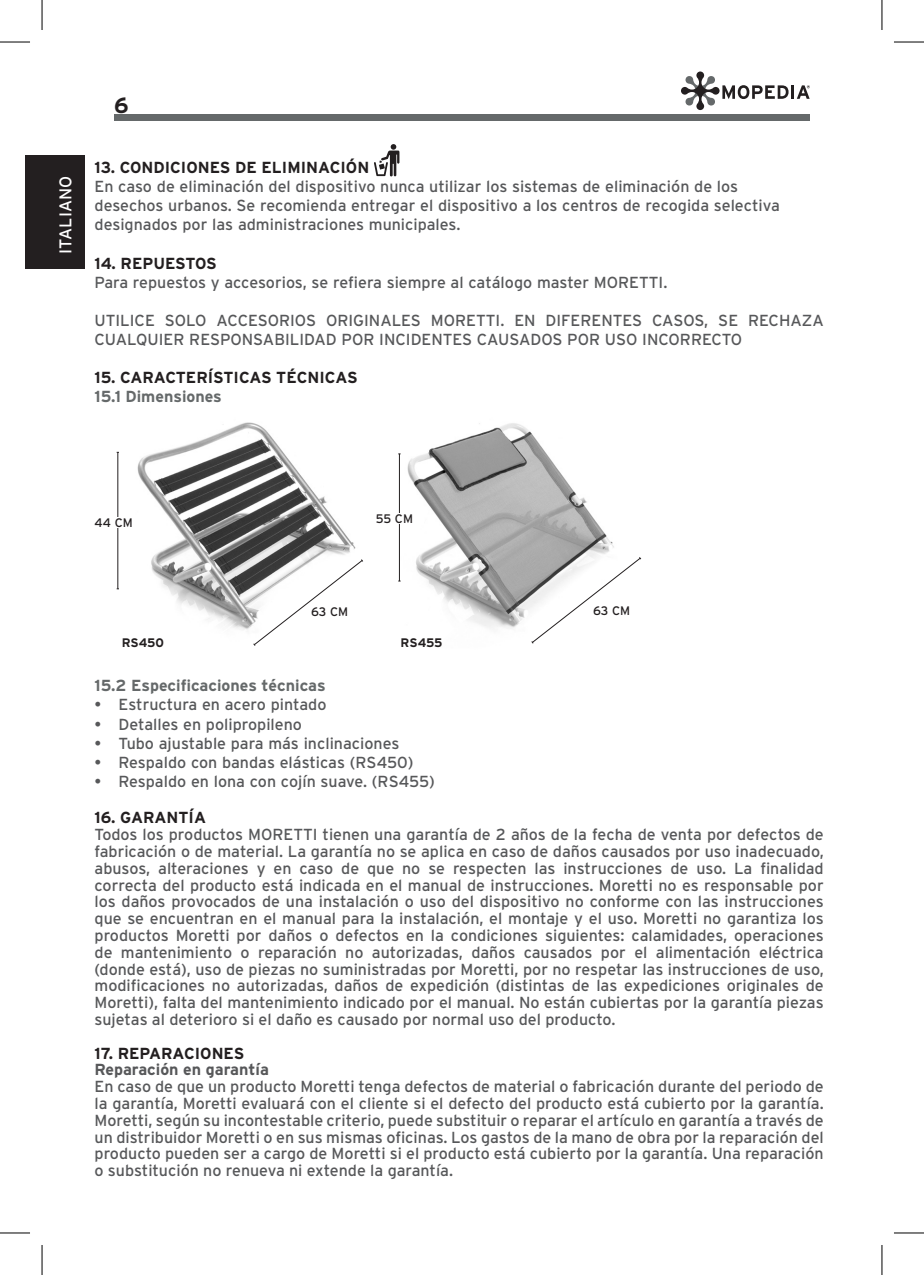
<style>
.page{position:relative;width:924px;height:1275px;background:#fff}
.page>*{position:absolute;margin:0;border:0;box-sizing:border-box;transform-origin:0 0}
.t1{font:700 22px "Interstate";color:#231f20}
.t2{font:17px "Interstate";letter-spacing:.005em;color:#fff}
.t3{font:16px/16.8px "Interstate";color:#57585a}
.t4{font:700 16px "Interstate";color:#231f20}
.t5{font:700 16px "Interstate";color:#65696a}
.t6{font:700 16px "Interstate";color:#57585a}
.t7{font:12.4px "Interstate";color:#231f20}
.t8{font:700 12.4px "Interstate";color:#231f20}
</style>
<div class="page">
<div style="left:114px;top:114px;width:695px;height:7px;background:#65696a"></div>
<svg style="left:681px;top:71px;width:128px;height:39px"></svg>
<div style="left:25px;top:155px;width:60px;height:114px;background:#231f20"></div>
<svg style="left:374px;top:144px;width:25px;height:33px"></svg>
<img style="left:398px;top:423px;width:216px;height:206px">
<img style="left:137px;top:422px;width:219px;height:208px">
<hr style="left:117px;top:452px;width:1px;height:137px;background:#231f20">
<hr style="left:399px;top:454px;width:1px;height:127px;background:#231f20">
<svg style="left:253px;top:559px;width:110px;height:87px"></svg>
<svg style="left:530px;top:556px;width:111px;height:88px"></svg>
<div style="left:94px;top:517px;width:49px;height:11px;background:#fff"></div>
<div style="left:375px;top:513px;width:49px;height:10px;background:#fff"></div>
<hr style="left:0;top:42px;width:30px;height:1px;background:#000">
<hr style="left:893px;top:42px;width:30px;height:1px;background:#000">
<hr style="left:0;top:1232px;width:30px;height:1px;background:#000">
<hr style="left:893px;top:1232px;width:30px;height:1px;background:#000">
<hr style="left:42px;top:0;width:1px;height:30px;background:#000">
<hr style="left:42px;top:1245px;width:1px;height:30px;background:#000">
<hr style="left:881px;top:0;width:1px;height:30px;background:#000">
<hr style="left:881px;top:1245px;width:1px;height:30px;background:#000">
<p class="t2" style="left:56px;top:254px;width:79px;rotate:-90deg">ITALIANO</p>
<h1 class="t1" style="left:114px;top:93px;width:16px">6</h1>
<p class="t4" style="left:94px;top:159px;width:276px">13. CONDICIONES DE ELIMINACIÓN</p>
<p class="t3" style="left:94px;top:177px;width:686px;line-height:19px">En caso de eliminación del dispositivo nunca utilizar los sistemas de eliminación de los desechos urbanos. Se recomienda entregar el dispositivo a los centros de recogida selectiva designados por las administraciones municipales.</p>
<p class="t4" style="left:94px;top:254px;width:124px">14. REPUESTOS</p>
<p class="t3" style="left:94px;top:273px;width:574px">Para repuestos y accesorios, se refiera siempre al catálogo master MORETTI.</p>
<p class="t3" style="left:94px;top:310px;width:730px;line-height:19px">UTILICE SOLO ACCESORIOS ORIGINALES MORETTI. EN DIFERENTES CASOS, SE RECHAZA<br>CUALQUIER RESPONSABILIDAD POR INCIDENTES CAUSADOS POR USO INCORRECTO</p>
<p class="t4" style="left:94px;top:368px;width:264px">15. CARACTERÍSTICAS TÉCNICAS</p>
<p class="t5" style="left:94px;top:387px;width:129px">15.1 Dimensiones</p>
<p class="t7" style="left:94px;top:516px;width:40px">44 CM</p>
<p class="t7" style="left:375px;top:511px;width:39px">55 CM</p>
<p class="t7" style="left:311px;top:605px;width:39px">63 CM</p>
<p class="t7" style="left:592px;top:604px;width:39px">63 CM</p>
<p class="t8" style="left:122px;top:636px;width:44px">RS450</p>
<p class="t8" style="left:400px;top:636px;width:43px">RS455</p>
<p class="t5" style="left:94px;top:676px;width:232px">15.2 Especificaciones técnicas</p>
<p class="t3" style="left:94px;top:696px;width:233px">• Estructura en acero pintado</p>
<p class="t3" style="left:94px;top:715px;width:209px">• Detalles en polipropileno</p>
<p class="t3" style="left:94px;top:734px;width:306px">• Tubo ajustable para más inclinaciones</p>
<p class="t3" style="left:94px;top:754px;width:320px">• Respaldo con bandas elásticas (RS450)</p>
<p class="t3" style="left:94px;top:773px;width:342px">• Respaldo en lona con cojín suave. (RS455)</p>
<p class="t4" style="left:94px;top:808px;width:113px">16. GARANTÍA</p>
<p class="t3" style="left:94px;top:826px;width:730px;text-align:justify">Todos los productos MORETTI tienen una garantía de 2 años de la fecha de venta por defectos de fabricación o de material. La garantía no se aplica en caso de daños causados por uso inadecuado, abusos, alteraciones y en caso de que no se respecten las instrucciones de uso. La finalidad correcta del producto está indicada en el manual de instrucciones. Moretti no es responsable por los daños provocados de una instalación o uso del dispositivo no conforme con las instrucciones que se encuentran en el manual para la instalación, el montaje y el uso. Moretti no garantiza los productos Moretti por daños o defectos en la condiciones siguientes: calamidades, operaciones de mantenimiento o reparación no autorizadas, daños causados por el alimentación eléctrica (donde está), uso de piezas no suministradas por Moretti, por no respetar las instrucciones de uso, modificaciones no autorizadas, daños de expedición (distintas de las expediciones originales de Moretti), falta del mantenimiento indicado por el manual. No están cubiertas por la garantía piezas sujetas al deterioro si el daño es causado por normal uso del producto.</p>
<p class="t4" style="left:94px;top:1044px;width:151px">17. REPARACIONES</p>
<p class="t6" style="left:94px;top:1060px;width:176px">Reparación en garantía</p>
<p class="t3" style="left:94px;top:1078px;width:730px;text-align:justify">En caso de que un producto Moretti tenga defectos de material o fabricación durante del periodo de la garantía, Moretti evaluará con el cliente si el defecto del producto está cubierto por la garantía.<br>Moretti, según su incontestable criterio, puede substituir o reparar el artículo en garantía a través de un distribuidor Moretti o en sus mismas oficinas. Los gastos de la mano de obra por la reparación del producto pueden ser a cargo de Moretti si el producto está cubierto por la garantía. Una reparación o substitución no renueva ni extende la garantía.</p>
</div>
